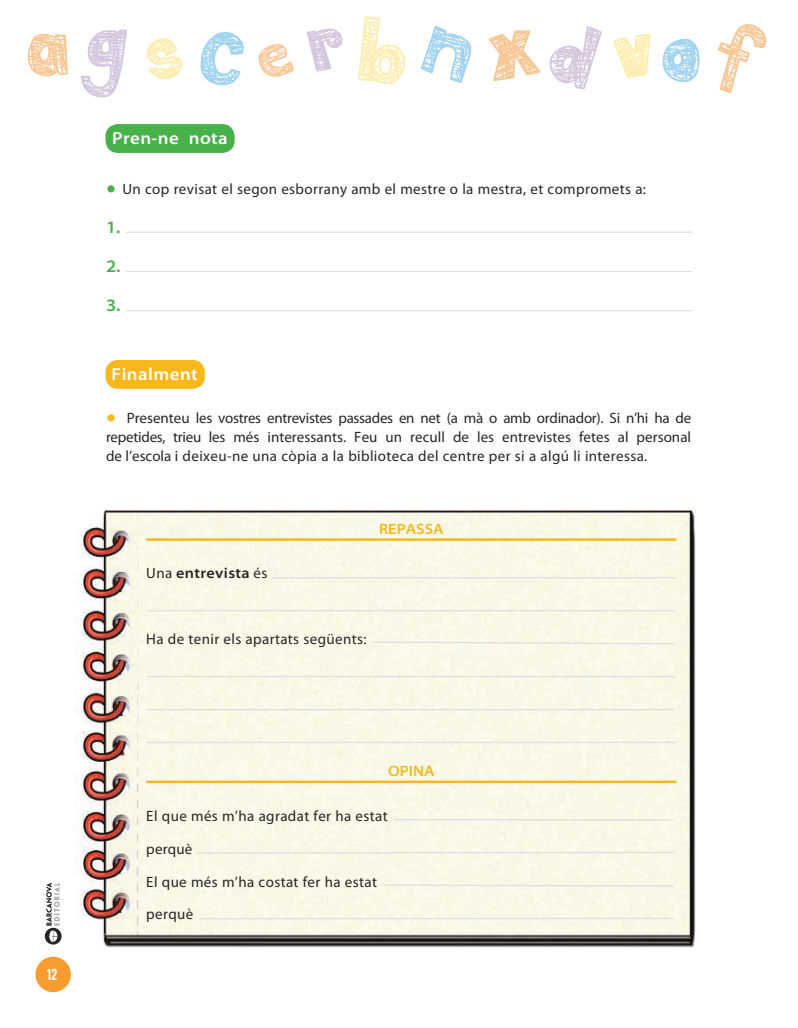
<style>
.page{position:relative;width:798px;height:1028px;background:#fff}
.page>*{position:absolute;margin:0;border:0;box-sizing:border-box;transform-origin:0 0}
.t1{font:600 semi-expanded 17.5px "Myriad Pro";letter-spacing:.025em;color:#fff}
.t2{font:600 semi-expanded 17.5px "Myriad Pro";color:#47b14a}
.t3{font:15px/32.9px "Myriad Pro";letter-spacing:.025em;color:#252627;text-align:justify}
.t4{font:600 semi-expanded 15px "Myriad Pro";letter-spacing:.025em;color:#252627}
.t5{font:600 semi-expanded 15px "Myriad Pro";color:#f7b81b}
.t6{font:700 15px "Heading Pro";color:#fff}
.s1{font-family:"VAG Rounded Std";font-weight:300;font-size:20px;color:#47b14a}
.s2{font-family:"VAG Rounded Std";font-weight:300;font-size:20px;color:#f7b81b}
.s3{font-weight:400;font-stretch:normal}
</style>
<div class="page">
<img style="left:75px;top:508px;width:620px;height:440px">
<div style="left:105px;top:124px;width:129px;height:29px;background:#47b14a;border-radius:12px"></div>
<hr style="left:126px;top:231px;width:565px;height:2px;background:#dddfe3">
<hr style="left:126px;top:271px;width:565px;height:1px;background:#dddfe3">
<hr style="left:126px;top:310px;width:565px;height:1px;background:#dddfe3">
<div style="left:105px;top:360px;width:100px;height:29px;background:#f7b81b;border-radius:12px"></div>
<hr style="left:146px;top:538px;width:530px;height:3px;background:#f7b81b">
<hr style="left:146px;top:780px;width:530px;height:3px;background:#f7b81b">
<hr style="left:271px;top:577px;width:404px;height:1px;background:#dddfe3">
<hr style="left:147px;top:610px;width:527px;height:1px;background:#dddfe3">
<svg style="left:370px;top:641px;width:305px;height:4px"></svg>
<hr style="left:147px;top:676px;width:527px;height:1px;background:#dddfe3">
<hr style="left:147px;top:709px;width:527px;height:1px;background:#dddfe3">
<hr style="left:147px;top:742px;width:527px;height:1px;background:#dddfe3">
<svg style="left:393px;top:818px;width:278px;height:3px"></svg>
<svg style="left:194px;top:851px;width:481px;height:3px"></svg>
<svg style="left:382px;top:883px;width:292px;height:4px"></svg>
<svg style="left:198px;top:917px;width:477px;height:3px"></svg>
<div style="left:35px;top:956px;width:36px;height:36px;background:#f79c2e;border-radius:50%"></div>
<svg style="left:45px;top:882px;width:17px;height:62px"></svg>
<p class="t6" style="left:47px;top:965px;width:12px">12</p>
<p class="t1" style="left:112px;top:127px;width:117px">Pren-ne nota</p>
<p class="t3" style="left:106px;top:172px;width:541px"><span class="s1">•</span> Un cop revisat el segon esborrany amb el mestre o la mestra, et compromets a:</p>
<p class="t2" style="left:106px;top:216px;width:16px">1.</p>
<p class="t2" style="left:106px;top:255px;width:16px">2.</p>
<p class="t2" style="left:106px;top:294px;width:16px">3.</p>
<p class="t1" style="left:111px;top:362px;width:88px">Finalment</p>
<p class="t3" style="left:106px;top:408px;width:586px;line-height:18.8px"><span class="s2">•</span> Presenteu les vostres entrevistes passades en net (a mà o amb ordinador). Si n’hi ha de repetides, trieu les més interessants. Feu un recull de les entrevistes fetes al personal de l’escola i deixeu-ne una còpia a la biblioteca del centre per si a algú li interessa.</p>
<p class="t4" style="left:146px;top:563px;width:123px"><span class="s3">Una</span> entrevista <span class="s3">és</span></p>
<p class="t5" style="left:379px;top:519px;width:66px">REPASSA</p>
<p class="t3" style="left:146px;top:622px;width:222px">Ha de tenir els apartats següents:</p>
<p class="t5" style="left:388px;top:761px;width:48px">OPINA</p>
<p class="t3" style="left:146px;top:799px;width:243px;text-align:left">El que més m’ha agradat fer ha estat perquè<br>El que més m’ha costat fer ha estat perquè</p>
</div>
